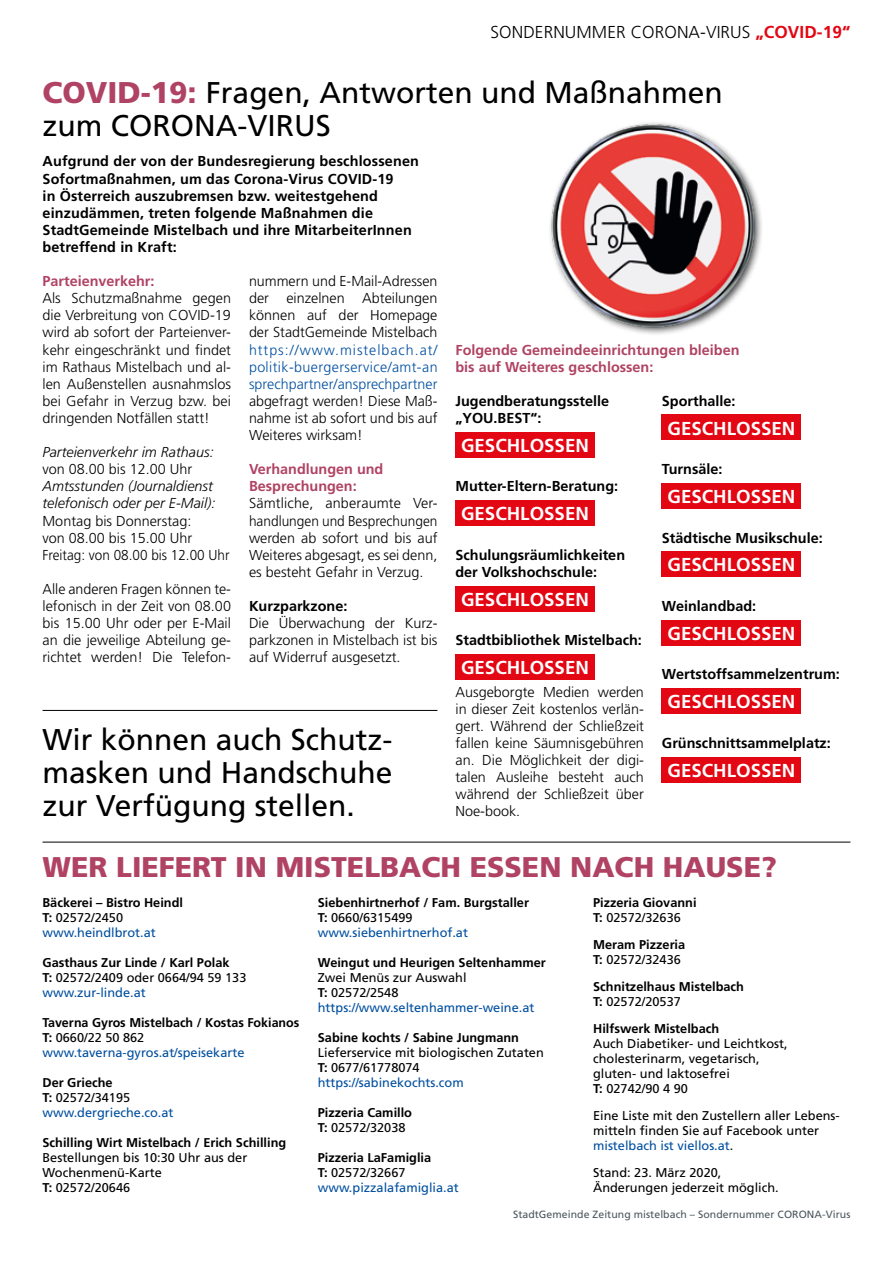
<style>
.page{position:relative;width:893px;height:1263px;background:#fff}
.page>*{position:absolute;margin:0;border:0;box-sizing:border-box;transform-origin:0 0}
.t1{font:30px/33px "Frutiger LT Std";color:#000}
.t2{font:900 28.5px "Frutiger LT Std";color:#b04364}
.t3{font:700 18.75px "Frutiger LT Std";color:#fff}
.t4{font:300 17.25px "Frutiger LT Std";letter-spacing:.005em;color:#000}
.t5{font:300 14.4px/17.1px "Frutiger LT Std";color:#000;text-align:justify}
.t6{font:700 14.4px/17.1px "Frutiger LT Std";color:#000}
.t7{font:700 14.4px/17.1px "Frutiger LT Std";color:#b04364}
.t8{font:300 14.4px/17.1px "Frutiger LT Std";letter-spacing:.005em;color:#004f9f;text-align:justify}
.t9{font:italic 300 14.4px/17.1px "Frutiger LT Std";color:#000}
.t10{font:700 12.75px/15px "Frutiger LT Std";color:#000}
.t11{font:12.75px/15px "Frutiger LT Std";color:#000}
.t12{font:12.75px/15px "Frutiger LT Std";color:#004f9f}
.t13{font:10.5px "Frutiger LT Std";letter-spacing:.005em;color:#4c575d}
.s1{font-weight:700;color:#e30613}
.s2{font-weight:900;color:#b04364}
.s3{font-weight:400}
.s4{font-weight:400;color:#004f9f}
.s5{font-weight:700;color:#000}
.s6{color:#000}
.s7{font-weight:700}
.s8{color:#004f9f}
</style>
<div class="page">
<div style="left:455px;top:432px;width:139px;height:25px;background:#e30613"></div>
<div style="left:455px;top:500px;width:139px;height:25px;background:#e30613"></div>
<div style="left:455px;top:586px;width:139px;height:25px;background:#e30613"></div>
<div style="left:455px;top:654px;width:139px;height:25px;background:#e30613"></div>
<div style="left:662px;top:415px;width:139px;height:25px;background:#e30613"></div>
<div style="left:662px;top:483px;width:139px;height:25px;background:#e30613"></div>
<div style="left:662px;top:552px;width:139px;height:25px;background:#e30613"></div>
<div style="left:662px;top:620px;width:139px;height:25px;background:#e30613"></div>
<div style="left:662px;top:688px;width:139px;height:26px;background:#e30613"></div>
<div style="left:662px;top:757px;width:139px;height:25px;background:#e30613"></div>
<hr style="left:43px;top:710px;width:394px;height:1px;background:#000">
<hr style="left:43px;top:842px;width:807px;height:1px;background:#000">
<div style="left:548px;top:120px;width:216px;height:216px;background:#000;opacity:.75"></div>
<img style="left:548px;top:120px;width:212px;height:212px">
<p class="t4" style="left:490px;top:23px;width:361px">SONDERNUMMER CORONA-VIRUS <span class="s1">„COVID-19“</span></p>
<h1 class="t1" style="left:43px;top:77px;width:682px"><span class="s2">COVID-19:</span> Fragen, Antworten und Maßnahmen zum CORONA-VIRUS</h1>
<p class="t6" style="left:43px;top:153px;width:378px">Aufgrund der von der Bundesregierung beschlossenen Sofortmaßnahmen, um das Corona-Virus COVID-19<br>in Österreich auszubremsen bzw. weitestgehend einzudämmen, treten folgende Maßnahmen die StadtGemeinde Mistelbach und ihre MitarbeiterInnen betreffend in Kraft:</p>
<p class="t7" style="left:43px;top:273px;width:114px">Parteienverkehr:</p>
<p class="t5" style="left:43px;top:290px;width:190px">Als Schutzmaßnahme gegen die Verbreitung von COVID-19 wird ab sofort der Parteienver&shy;kehr eingeschränkt und findet im Rathaus Mistelbach und al&shy;len Außenstellen ausnahmslos bei Gefahr in Verzug bzw. bei dringenden Notfällen statt!</p>
<p class="t9" style="left:43px;top:444px;width:173px">Parteienverkehr im Rathaus:</p>
<p class="t5" style="left:43px;top:461px;width:151px">von 08.00 bis 12.00 Uhr</p>
<p class="t9" style="left:43px;top:478px;width:174px">Amtsstunden (Journaldienst telefonisch oder per E-Mail):</p>
<p class="t5" style="left:43px;top:512px;width:189px;text-align:left">Montag bis Donnerstag:<br>von 08.00 bis 15.00 Uhr<br>Freitag: von 08.00 bis 12.00 Uhr</p>
<p class="t5" style="left:43px;top:581px;width:190px">Alle anderen Fragen können te&shy;lefonisch in der Zeit von 08.00 bis 15.00 Uhr oder per E-Mail an die jeweilige Abteilung ge&shy;richtet werden! Die Telefon-</p>
<p class="t5" style="left:249px;top:273px;width:190px">nummern und E-Mail-Adressen der einzelnen Abteilungen können auf der Homepage der StadtGemeinde Mistelbach</p>
<p class="t8" style="left:249px;top:341px;width:190px">https://www.mistelbach.at/ politik-buergerservice/amt-an sprechpartner/ansprechpartner</p>
<p class="t5" style="left:249px;top:392px;width:190px">abgefragt werden! Diese Maß&shy;nahme ist ab sofort und bis auf Weiteres wirksam!</p>
<p class="t7" style="left:249px;top:461px;width:136px">Verhandlungen und<br>Besprechungen:</p>
<p class="t5" style="left:249px;top:495px;width:190px">Sämtliche, anberaumte Ver&shy;handlungen und Besprechungen werden ab sofort und bis auf Weiteres abgesagt, es sei denn, es besteht Gefahr in Verzug.</p>
<p class="t6" style="left:249px;top:597px;width:100px">Kurzparkzone:</p>
<p class="t5" style="left:249px;top:615px;width:190px">Die Überwachung der Kurz&shy;parkzonen in Mistelbach ist bis auf Widerruf ausgesetzt.</p>
<p class="t7" style="left:455px;top:341px;width:286px">Folgende Gemeindeeinrichtungen bleiben bis auf Weiteres geschlossen:</p>
<p class="t6" style="left:662px;top:392px;width:75px">Sporthalle:</p>
<h3 class="t3" style="left:667px;top:417px;width:129px">GESCHLOSSEN</h3>
<p class="t6" style="left:662px;top:461px;width:62px">Turnsäle:</p>
<h3 class="t3" style="left:667px;top:485px;width:129px">GESCHLOSSEN</h3>
<p class="t6" style="left:662px;top:529px;width:162px">Städtische Musikschule:</p>
<h3 class="t3" style="left:667px;top:554px;width:129px">GESCHLOSSEN</h3>
<p class="t6" style="left:662px;top:597px;width:96px">Weinlandbad:</p>
<h3 class="t3" style="left:667px;top:622px;width:129px">GESCHLOSSEN</h3>
<p class="t6" style="left:662px;top:666px;width:179px">Wertstoffsammelzentrum:</p>
<h3 class="t3" style="left:667px;top:691px;width:129px">GESCHLOSSEN</h3>
<p class="t6" style="left:662px;top:734px;width:170px">Grünschnittsammelplatz:</p>
<h3 class="t3" style="left:667px;top:759px;width:129px">GESCHLOSSEN</h3>
<p class="t6" style="left:455px;top:392px;width:155px">Jugendberatungsstelle „YOU.BEST“:</p>
<h3 class="t3" style="left:461px;top:434px;width:129px">GESCHLOSSEN</h3>
<p class="t6" style="left:455px;top:478px;width:164px">Mutter-Eltern-Beratung:</p>
<h3 class="t3" style="left:461px;top:502px;width:129px">GESCHLOSSEN</h3>
<p class="t6" style="left:455px;top:546px;width:171px">Schulungsräumlichkeiten der Volkshochschule:</p>
<h3 class="t3" style="left:461px;top:588px;width:129px">GESCHLOSSEN</h3>
<p class="t6" style="left:455px;top:632px;width:188px">Stadtbibliothek Mistelbach:</p>
<h3 class="t3" style="left:461px;top:656px;width:129px">GESCHLOSSEN</h3>
<p class="t5" style="left:455px;top:683px;width:190px">Ausgeborgte Medien werden in dieser Zeit kostenlos verlän&shy;gert. Während der Schließzeit fallen keine Säumnisgebühren an. Die Möglichkeit der digi&shy;talen Ausleihe besteht auch während der Schließzeit über Noe-book.</p>
<h1 class="t1" style="left:43px;top:723px;width:352px;text-align:justify">Wir können auch Schutz&shy;masken und Handschuhe zur Verfügung stellen.</h1>
<h2 class="t2" style="left:43px;top:849px;width:736px">WER LIEFERT IN MISTELBACH ESSEN NACH HAUSE?</h2>
<p class="t10" style="left:43px;top:895px;width:142px">Bäckerei – Bistro Heindl<br>T: <span class="s3">02572/2450 </span><span class="s4">www.heindlbrot.at</span></p>
<p class="t10" style="left:43px;top:955px;width:205px">Gasthaus Zur Linde / Karl Polak<br>T: <span class="s3">02572/2409 oder 0664/94 59 133 </span><span class="s4">www.zur-linde.at</span></p>
<p class="t10" style="left:43px;top:1015px;width:258px">Taverna Gyros Mistelbach / Kostas Fokianos<br>T: <span class="s3">0660/22 50 862 </span><span class="s4">www.taverna-gyros.at/speisekarte</span></p>
<p class="t12" style="left:43px;top:1075px;width:133px"><span class="s5">Der Grieche<br>T:</span> <span class="s6">02572/34195 </span>www.dergrieche.co.at</p>
<p class="t10" style="left:43px;top:1135px;width:245px">Schilling Wirt Mistelbach / Erich Schilling</p>
<p class="t11" style="left:43px;top:1150px;width:206px">Bestellungen bis 10:30 Uhr aus der<br>Wochenmenü-Karte<br><span class="s7">T:</span> 02572/20646</p>
<p class="t10" style="left:318px;top:895px;width:213px">Siebenhirtnerhof / Fam. Burgstaller<br>T: <span class="s3">0660/6315499 </span><span class="s4">www.siebenhirtnerhof.at</span></p>
<p class="t10" style="left:318px;top:955px;width:229px">Weingut und Heurigen Seltenhammer</p>
<p class="t12" style="left:318px;top:970px;width:218px"><span class="s6">Zwei Menüs zur Auswahl<br></span><span class="s5">T:</span> <span class="s6">02572/2548 </span>https://www.seltenhammer-weine.at</p>
<p class="t10" style="left:318px;top:1030px;width:203px">Sabine kochts / Sabine Jungmann</p>
<p class="t11" style="left:318px;top:1045px;width:228px">Lieferservice mit biologischen Zutaten<br><span class="s7">T:</span> 0677/61778074 <span class="s8">https://sabinekochts.com</span></p>
<p class="t10" style="left:318px;top:1105px;width:96px">Pizzeria Camillo<br>T: <span class="s3">02572/32038</span></p>
<p class="t12" style="left:318px;top:1150px;width:143px"><span class="s5">Pizzeria LaFamiglia<br>T:</span> <span class="s6">02572/32667 </span>www.pizzalafamiglia.at</p>
<p class="t10" style="left:593px;top:895px;width:105px">Pizzeria Giovanni<br>T: <span class="s3">02572/32636</span></p>
<p class="t10" style="left:593px;top:937px;width:94px">Meram Pizzeria<br>T: <span class="s3">02572/32436</span></p>
<p class="t10" style="left:593px;top:979px;width:152px">Schnitzelhaus Mistelbach<br>T: <span class="s3">02572/20537</span></p>
<p class="t10" style="left:593px;top:1021px;width:128px">Hilfswerk Mistelbach</p>
<p class="t11" style="left:593px;top:1036px;width:196px">Auch Diabetiker- und Leichtkost, cholesterinarm, vegetarisch, gluten- und laktosefrei<br><span class="s7">T:</span> 02742/90 4 90</p>
<p class="t11" style="left:593px;top:1108px;width:248px">Eine Liste mit den Zustellern aller Lebens&shy;mitteln finden Sie auf Facebook unter <span class="s8">mistelbach ist viellos.at</span>.</p>
<p class="t11" style="left:593px;top:1165px;width:187px">Stand: 23. März 2020,<br>Änderungen jederzeit möglich.</p>
<p class="t13" style="left:513px;top:1208px;width:339px">StadtGemeinde Zeitung mistelbach – Sondernummer CORONA-Virus</p>
</div>
